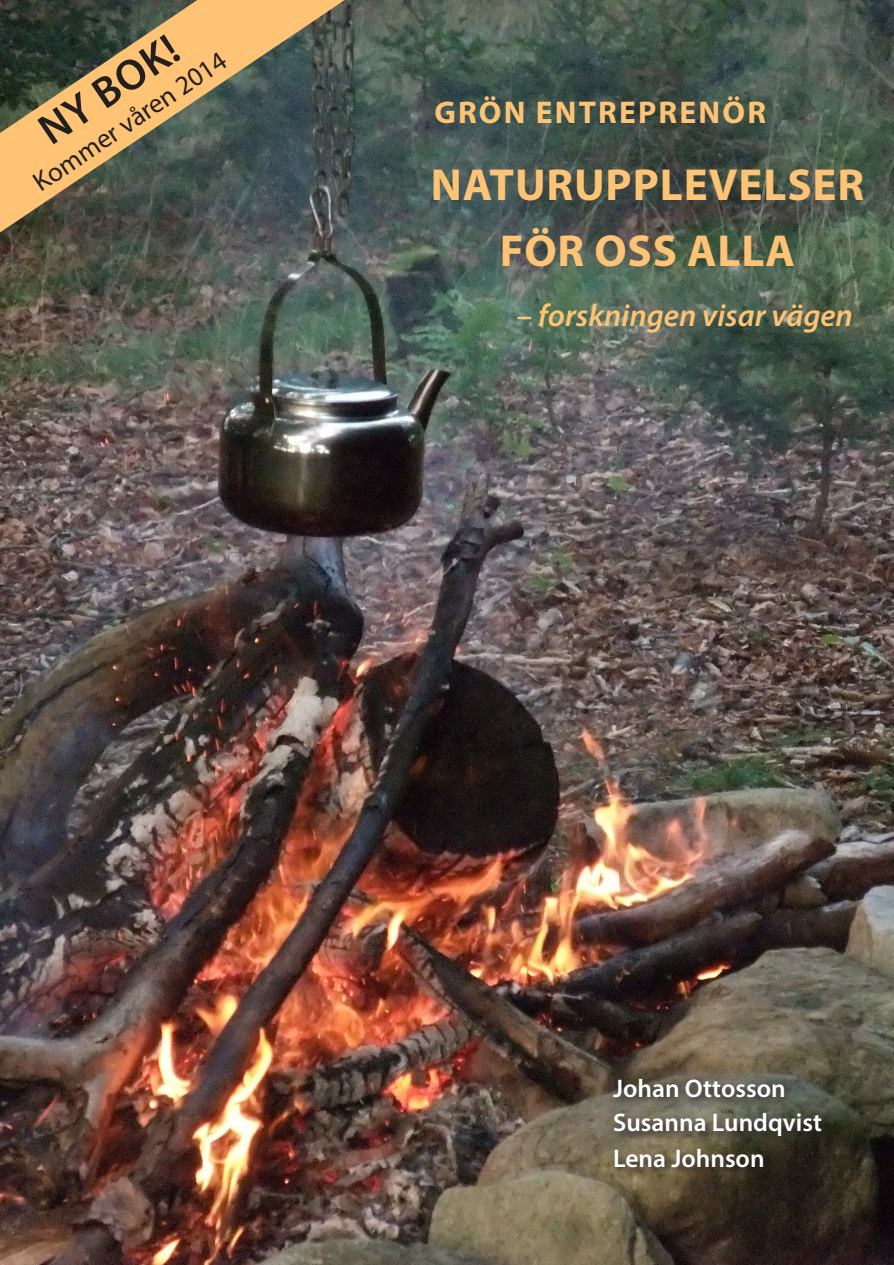
<style>
.page{position:relative;width:894px;height:1265px;background:#fff}
.page>*{position:absolute;margin:0;border:0;box-sizing:border-box;transform-origin:0 0}
.t1{font:700 45px/66px "Myriad Pro";letter-spacing:.02em;color:#fec375;text-align:center}
.t2{font:600 43.5px "Myriad Pro";color:#231f20}
.t3{font:italic 600 31.5px "Myriad Pro";color:#fec375}
.t4{font:700 31.5px "Myriad Pro";letter-spacing:.07em;color:#fec375}
.t5{font:27px "Myriad Pro";color:#231f20}
.t6{font:600 25.5px/35.2px "Myriad Pro";color:#fff}
</style>
<div class="page">
<img style="left:0;top:0;width:893px;height:1264px">
<svg style="left:608px;top:1073px;width:224px;height:106px;background:#565142"></svg>
<svg style="left:0;top:0;width:359px;height:241px;background:#7c7156"></svg>
<h2 class="t2" style="left:27px;top:111px;width:160px;rotate:-34deg">NY BOK!</h2>
<p class="t5" style="left:27px;top:171px;width:228px;rotate:-34deg">Kommer våren 2014</p>
<p class="t4" style="left:434px;top:95px;width:333px">GRÖN ENTREPRENÖR</p>
<h1 class="t1" style="left:430px;top:152px;width:435px">NATURUPPLEVELSER<br>FÖR OSS ALLA</h1>
<p class="t3" style="left:516px;top:295px;width:338px">– forskningen visar vägen</p>
<p class="t6" style="left:613px;top:1070px;width:210px">Johan Ottosson<br>Susanna Lundqvist<br>Lena Johnson</p>
</div>
